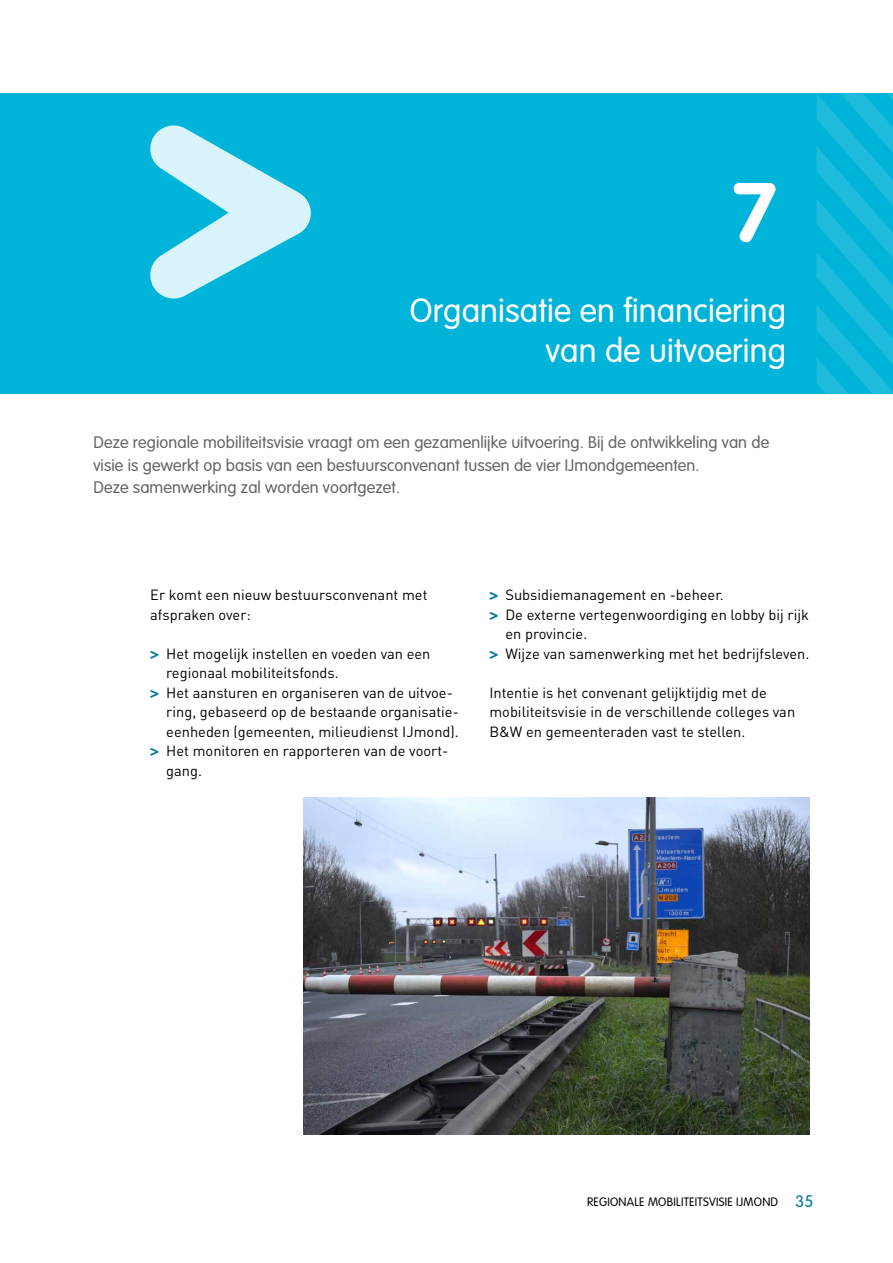
<style>
.page{position:relative;width:893px;height:1263px;background:#fff}
.page>*{position:absolute;margin:0;border:0;box-sizing:border-box;transform-origin:0 0}
.t1{font:700 82.5px "VAG Rounded";color:#fff}
.t2{font:300 33px/39.6px "VAG Rounded";letter-spacing:.005em;color:#fff;text-align:right}
.t3{font:300 16.5px/22.5px "VAG Rounded";letter-spacing:.005em;color:#646567}
.t4{font:14.7px/19.5px "DIN";color:#000}
.t5{font:300 12px "VAG Rounded";letter-spacing:.02em;color:#000}
.s1{font-family:"VAG Rounded";font-weight:900;color:#00759b}
.s2{font-size:16.5px;color:#00759b}
</style>
<div class="page">
<div style="left:0;top:94px;width:893px;height:300px;background:#00b3d9"></div>
<svg style="left:150px;top:125px;width:161px;height:174px"></svg>
<svg style="left:816px;top:93px;width:77px;height:301px"></svg>
<img style="left:304px;top:797px;width:505px;height:337px">
<h1 class="t1" style="left:732px;top:164px;width:46px">7</h1>
<h2 class="t2" style="left:410px;top:291px;width:378px">Organisatie en financiering van de uitvoering</h2>
<p class="t3" style="left:94px;top:431px;width:677px">Deze regionale mobiliteitsvisie vraagt om een gezamenlijke uitvoering. Bij de ontwikkeling van de visie is gewerkt op basis van een bestuursconvenant tussen de vier IJmondgemeenten.<br>Deze samenwerking zal worden voortgezet.</p>
<p class="t4" style="left:150px;top:585px;width:279px">Er komt een nieuw bestuursconvenant met afspraken over:</p>
<p class="t4" style="left:150px;top:643px;width:282px"><span class="s1">&gt;</span> Het mogelijk instellen en voeden van een</p>
<p class="t4" style="left:166px;top:663px;width:174px">regionaal mobiliteitsfonds.</p>
<p class="t4" style="left:150px;top:682px;width:304px"><span class="s1">&gt;</span> Het aansturen en organiseren van de uitvoe-</p>
<p class="t4" style="left:166px;top:702px;width:294px">ring, gebaseerd op de bestaande organisatie-</p>
<p class="t4" style="left:166px;top:721px;width:294px">eenheden (gemeenten, milieudienst IJmond).</p>
<p class="t4" style="left:150px;top:741px;width:300px"><span class="s1">&gt;</span> Het monitoren en rapporteren van de voort-</p>
<p class="t4" style="left:166px;top:760px;width:37px">gang.</p>
<p class="t4" style="left:489px;top:585px;width:236px"><span class="s1">&gt;</span> Subsidiemanagement en -beheer.</p>
<p class="t4" style="left:489px;top:604px;width:321px"><span class="s1">&gt;</span> De externe vertegenwoordiging en lobby bij rijk</p>
<p class="t4" style="left:505px;top:624px;width:83px">en provincie.</p>
<p class="t4" style="left:489px;top:643px;width:321px"><span class="s1">&gt;</span> Wijze van samenwerking met het bedrijfsleven.</p>
<p class="t4" style="left:489px;top:682px;width:307px">Intentie is het convenant gelijktijdig met de mobiliteitsvisie in de verschillende colleges van<br>B&amp;W en gemeenteraden vast te stellen.</p>
<p class="t5" style="left:587px;top:1195px;width:228px">Regionale mobiliteitsvisie IJmond <span class="s2">35</span></p>
</div>
